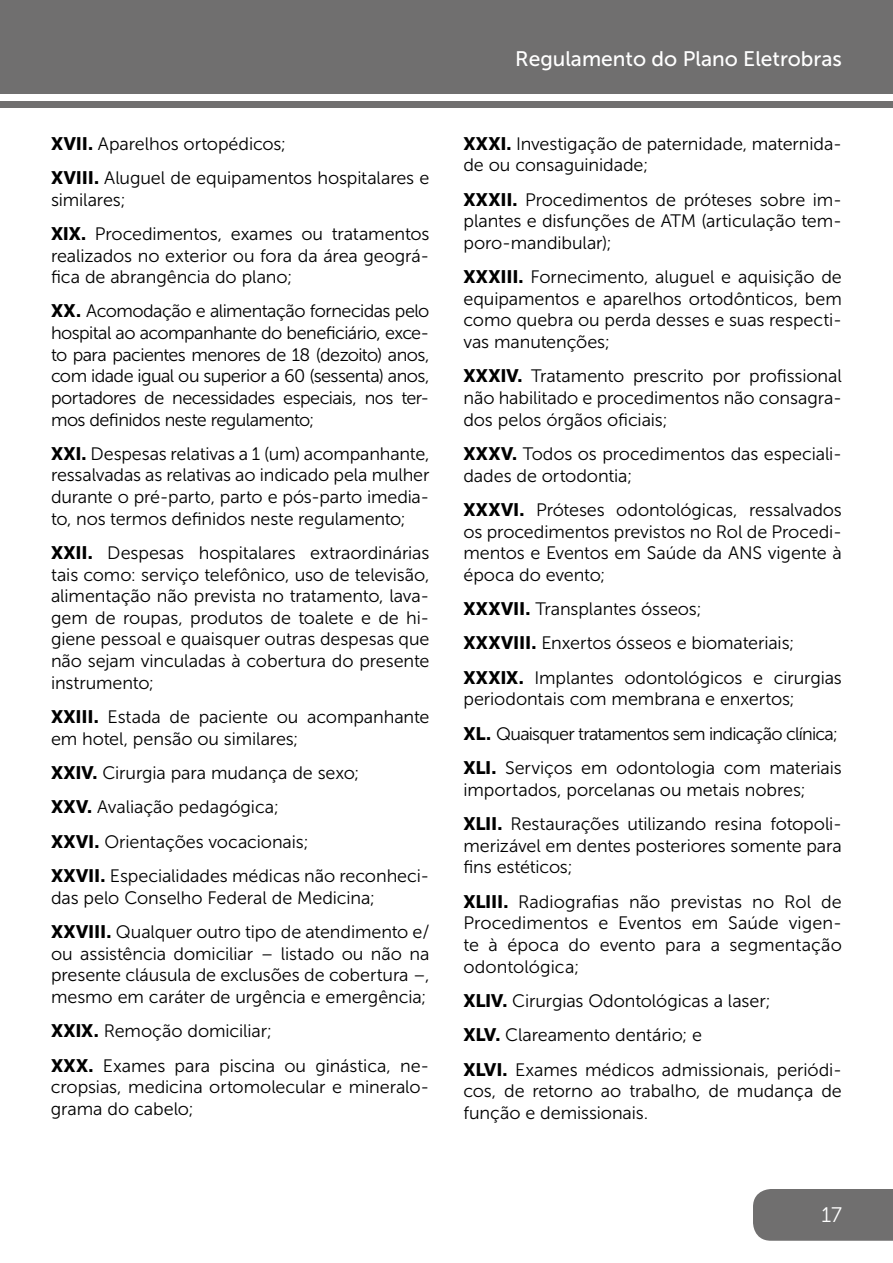
<style>
.page{position:relative;width:893px;height:1263px;background:#fff}
.page>*{position:absolute;margin:0;border:0;box-sizing:border-box;transform-origin:0 0}
.t1{font:21px "Museo Sans 500";color:#fff}
.t2{font:21px "Museo Sans 300";color:#fff}
.t3{font:18px/21.6px "Museo Sans 300";letter-spacing:-.005em;color:#000}
.s1{font-family:"Museo Sans 900"}
</style>
<div class="page">
<div style="left:753px;top:1189px;width:140px;height:52px;background:#706f6f"></div>
<div style="left:0;top:0;width:893px;height:94px;background:#706f6f"></div>
<div style="left:0;top:101px;width:893px;height:6px;background:#706f6f"></div>
<p class="t3" style="left:51px;top:126px;width:380px;line-height:34.3px"><span class="s1">XVII.</span> Aparelhos ortopédicos;<br><span class="s1">XVIII.</span> Aluguel de equipamentos hospitalares e</p>
<p class="t3" style="left:51px;top:182px;width:380px;line-height:34.3px">similares;<br><span class="s1">XIX.</span> Procedimentos, exames ou tratamentos</p>
<p class="t3" style="left:51px;top:245px;width:380px">realizados no exterior ou fora da área geográ&shy;fica de abrangência do plano;</p>
<p class="t3" style="left:51px;top:301px;width:380px;text-align:justify"><span class="s1">XX.</span> Acomodação e alimentação fornecidas pelo hospital ao acompanhante do beneficiário, exce&shy;to para pacientes menores de 18 (dezoito) anos, com idade igual ou superior a 60 (sessenta) anos, portadores de necessidades especiais, nos ter&shy;mos definidos neste regulamento;</p>
<p class="t3" style="left:51px;top:443px;width:380px;text-align:justify"><span class="s1">XXI.</span> Despesas relativas a 1 (um) acompanhante, ressalvadas as relativas ao indicado pela mulher durante o pré-parto, parto e pós-parto imedia&shy;to, nos termos definidos neste regulamento;</p>
<p class="t3" style="left:51px;top:542px;width:380px;text-align:justify"><span class="s1">XXII.</span> Despesas hospitalares extraordinárias tais como: serviço telefônico, uso de televisão, alimentação não prevista no tratamento, lava&shy;gem de roupas, produtos de toalete e de hi&shy;giene pessoal e quaisquer outras despesas que não sejam vinculadas à cobertura do presente instrumento;</p>
<p class="t3" style="left:51px;top:706px;width:380px"><span class="s1">XXIII.</span> Estada de paciente ou acompanhante em hotel, pensão ou similares;</p>
<p class="t3" style="left:51px;top:756px;width:380px;line-height:34.3px"><span class="s1">XXIV.</span> Cirurgia para mudança de sexo;<br><span class="s1">XXV.</span> Avaliação pedagógica;<br><span class="s1">XXVI.</span> Orientações vocacionais;<br><span class="s1">XXVII.</span> Especialidades médicas não reconheci-</p>
<p class="t3" style="left:51px;top:880px;width:380px;line-height:34.3px">das pelo Conselho Federal de Medicina;<br><span class="s1">XXVIII.</span> Qualquer outro tipo de atendimento e/</p>
<p class="t3" style="left:51px;top:943px;width:380px;text-align:justify">ou assistência domiciliar – listado ou não na presente cláusula de exclusões de cobertura –, mesmo em caráter de urgência e emergência;</p>
<p class="t3" style="left:51px;top:1014px;width:380px;line-height:34.3px"><span class="s1">XXIX.</span> Remoção domiciliar;<br><span class="s1">XXX.</span> Exames para piscina ou ginástica, ne-</p>
<p class="t3" style="left:51px;top:1076px;width:380px">cropsias, medicina ortomolecular e mineralo&shy;grama do cabelo;</p>
<p class="t1" style="left:515px;top:47px;width:328px">Regulamento do Plano Eletrobras</p>
<p class="t3" style="left:463px;top:133px;width:380px"><span class="s1">XXXI.</span> Investigação de paternidade, maternida&shy;de ou consaguinidade;</p>
<p class="t3" style="left:463px;top:189px;width:380px;text-align:justify"><span class="s1">XXXII.</span> Procedimentos de próteses sobre im&shy;plantes e disfunções de ATM (articulação tem&shy;poro-mandibular);</p>
<p class="t3" style="left:463px;top:266px;width:380px;text-align:justify"><span class="s1">XXXIII.</span> Fornecimento, aluguel e aquisição de equipamentos e aparelhos ortodônticos, bem como quebra ou perda desses e suas respecti&shy;vas manutenções;</p>
<p class="t3" style="left:463px;top:365px;width:380px;text-align:justify"><span class="s1">XXXIV.</span> Tratamento prescrito por profissional não habilitado e procedimentos não consagra&shy;dos pelos órgãos oficiais;</p>
<p class="t3" style="left:463px;top:443px;width:380px"><span class="s1">XXXV.</span> Todos os procedimentos das especiali&shy;dades de ortodontia;</p>
<p class="t3" style="left:463px;top:499px;width:380px;text-align:justify"><span class="s1">XXXVI.</span> Próteses odontológicas, ressalvados os procedimentos previstos no Rol de Procedi&shy;mentos e Eventos em Saúde da ANS vigente à época do evento;</p>
<p class="t3" style="left:463px;top:592px;width:380px;line-height:34.3px"><span class="s1">XXXVII.</span> Transplantes ósseos;<br><span class="s1">XXXVIII.</span> Enxertos ósseos e biomateriais;<br><span class="s1">XXXIX.</span> Implantes odontológicos e cirurgias</p>
<p class="t3" style="left:463px;top:682px;width:380px;line-height:34.3px">periodontais com membrana e enxertos;<br><span class="s1">XL.</span> Quaisquer tratamentos sem indicação clínica;<br><span class="s1">XLI.</span> Serviços em odontologia com materiais</p>
<p class="t3" style="left:463px;top:772px;width:380px;line-height:34.3px">importados, porcelanas ou metais nobres;<br><span class="s1">XLII.</span> Restaurações utilizando resina fotopoli-</p>
<p class="t3" style="left:463px;top:835px;width:380px">merizável em dentes posteriores somente para fins estéticos;</p>
<p class="t3" style="left:463px;top:891px;width:380px;text-align:justify"><span class="s1">XLIII.</span> Radiografias não previstas no Rol de Procedimentos e Eventos em Saúde vigen&shy;te à época do evento para a segmentação odontológica;</p>
<p class="t3" style="left:463px;top:984px;width:380px;line-height:34.3px"><span class="s1">XLIV.</span> Cirurgias Odontológicas a laser;<br><span class="s1">XLV.</span> Clareamento dentário; e<br><span class="s1">XLVI.</span> Exames médicos admissionais, periódi-</p>
<p class="t3" style="left:463px;top:1080px;width:380px">cos, de retorno ao trabalho, de mudança de função e demissionais.</p>
<p class="t2" style="left:821px;top:1203px;width:22px">17</p>
</div>
